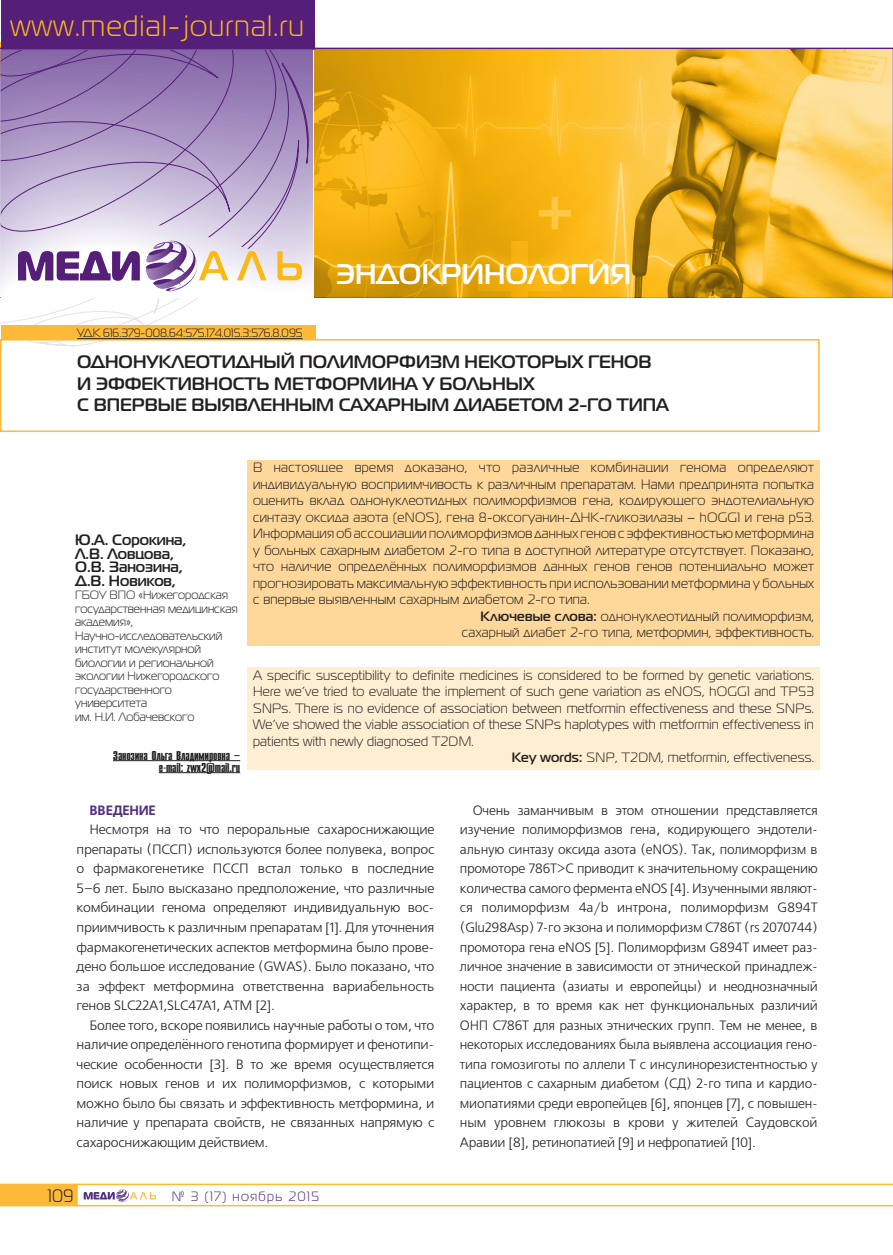
<style>
.page{position:relative;width:893px;height:1255px;background:#fff}
.page>*{position:absolute;margin:0;border:0;box-sizing:border-box;transform-origin:0 0}
.t1{font:29.25px "Magistral C";letter-spacing:.05em;color:#fcb814}
.Avtor{font:700 28.5px "Magistral C";color:#fff}
.Text_new{font:700 18px "Magistral C";color:#231f20}
.t2{font:18px "Magistral C";color:#231f20}
.Avtor-2{font:700 15px "Magistral C";color:#231f20}
.Text_11{font:13.5px/19.5px "Free Set C";letter-spacing:-.02em;color:#231f20;text-align:justify}
.Avtor-3{font:13.5px/16.5px "Magistral C";letter-spacing:.02em;color:#231f20;text-align:justify}
.t3{font:13.5px "Magistral C";letter-spacing:.1em;color:#512f81}
.Рубрика{font:700 13.5px "Free Set C";letter-spacing:-.02em;color:#512f81}
.Avtor-4{font:12px/13.5px "Magistral C";color:#231f20}
.УДК{font:12px "Magistral C";color:#231f20}
.Text_11-2{font:700 10.5px/12px "Compact";letter-spacing:-.02em;color:#231f20;text-align:right}
.s1{font-weight:700}
</style>
<div class="page">
<svg style="left:0;top:0;width:316px;height:347px"></svg>
<svg style="left:77px;top:1183px;width:816px;height:23px"></svg>
<div style="left:0;top:1184px;width:77px;height:21px;background:#fdb938"></div>
<div style="left:0;top:1183px;width:77px;height:23px;border:2px solid #fdb938"></div>
<div style="left:1px;top:0;width:313px;height:49px;background:#541e79"></div>
<img style="left:405px;top:49px;width:487px;height:249px">
<svg style="left:0;top:41px;width:405px;height:257px;background:#bfa29f"></svg>
<div style="left:0;top:339px;width:820px;height:93px;border:2px solid #fdb938"></div>
<div style="left:1px;top:325px;width:314px;height:14px;background:#fdb938"></div>
<hr style="left:77px;top:338px;width:226px;height:1px;background:#231f20">
<div style="left:247px;top:460px;width:573px;height:185px;background:#fed89a"></div>
<div style="left:247px;top:667px;width:573px;height:103px;background:#feefd3"></div>
<hr style="left:113px;top:760px;width:127px;height:1px;background:#231f20">
<hr style="left:159px;top:772px;width:81px;height:1px;background:#231f20">
<p class="t1" style="left:10px;top:10px;width:295px">www.medial-journal.ru</p>
<p class="УДК" style="left:77px;top:327px;width:227px">УДК 616.379-008.64:575.174.015.3:576.8.095</p>
<p class="Avtor" style="left:336px;top:257px;width:297px">ЭНДОКРИНОЛОГИЯ</p>
<p class="Text_new" style="left:77px;top:351px;width:576px">ОДНОНУКЛЕОТИДНЫЙ ПОЛИМОРФИЗМ НЕКОТОРЫХ ГЕНОВ</p>
<p class="Text_new" style="left:77px;top:372px;width:459px">И ЭФФЕКТИВНОСТЬ МЕТФОРМИНА У БОЛЬНЫХ</p>
<p class="Text_new" style="left:77px;top:394px;width:593px">С ВПЕРВЫЕ ВЫЯВЛЕННЫМ САХАРНЫМ ДИАБЕТОМ 2-ГО ТИПА</p>
<p class="Avtor-2" style="left:75px;top:531px;width:113px">Ю.А. Сорокина,</p>
<p class="Avtor-2" style="left:75px;top:544px;width:101px">Л.В. Ловцова,</p>
<p class="Avtor-2" style="left:75px;top:558px;width:109px">О.В. Занозина,</p>
<p class="Avtor-2" style="left:75px;top:571px;width:102px">Д.В. Новиков,</p>
<p class="Avtor-4" style="left:75px;top:588px;width:164px">ГБОУ ВПО «Нижегородская государственная медицинская академия»,</p>
<p class="Avtor-4" style="left:75px;top:628px;width:149px">Научно-исследовательский институт молекулярной биологии и региональной экологии Нижегородского государственного университета</p>
<p class="Avtor-4" style="left:75px;top:709px;width:121px">им. Н.И. Лобачевского</p>
<p class="Text_11-2" style="left:113px;top:749px;width:129px">Занозина Ольга Владимировна – e-mail: zwx2@mail.ru</p>
<p class="Avtor-3" style="left:253px;top:459px;width:563px">В настоящее время доказано, что различные комбинации генома определяют индивидуальную восприимчивость к различным препаратам. Нами предпринята попытка оценить вклад однонуклеотидных полиморфизмов гена, кодирующего эндотелиальную синтазу оксида азота (eNOS), гена 8-оксогуанин-ДНК-гликозилазы – hOGG1 и гена p53.<br>Информация об ассоциации полиморфизмов данных генов с эффективностью метформина у больных сахарным диабетом 2-го типа в доступной литературе отсутствует. Показано, что наличие определённых полиморфизмов данных генов генов потенциально может прогнозировать максимальную эффективность при использовании метформина у больных с впервые выявленным сахарным диабетом 2-го типа.</p>
<p class="Avtor-3" style="left:480px;top:608px;width:335px"><span class="s1">Ключевые слова:</span> однонуклеотидный полиморфизм,</p>
<p class="Avtor-3" style="left:462px;top:624px;width:354px">сахарный диабет 2-го типа, метформин, эффективность.</p>
<p class="Avtor-3" style="left:253px;top:666px;width:563px">A specific susceptibility to definite medicines is considered to be formed by genetic variations.<br>Here we’ve tried to evaluate the implement of such gene variation as eNOS, hOGG1 and TP53<br>SNPs. There is no evidence of association between metformin effectiveness and these SNPs.<br>We’ve showed the viable association of these SNPs haplotypes with metformin effectiveness in patients with newly diagnosed T2DM.</p>
<p class="Avtor-3" style="left:512px;top:749px;width:304px"><span class="s1">Key words:</span> SNP, T2DM, metformin, effectiveness.</p>
<p class="Рубрика" style="left:89px;top:802px;width:68px">ВВЕДЕНИЕ</p>
<p class="Text_11" style="left:77px;top:820px;width:360px;text-indent:13px">Несмотря на то что пероральные сахароснижающие препараты (ПССП) используются более полувека, вопрос о фармакогенетике ПССП встал только в последние 5–6 лет. Было высказано предположение, что различные комбинации генома определяют индивидуальную вос&shy;приимчивость к различным препаратам [1]. Для уточнения фармакогенетических аспектов метформина было прове&shy;дено большое исследование (GWAS). Было показано, что за эффект метформина ответственна вариабельность генов SLC22A1,SLC47A1, ATM [2].</p>
<p class="Text_11" style="left:77px;top:1015px;width:359px;text-indent:13px">Более того, вскоре появились научные работы о том, что наличие определённого генотипа формирует и фенотипи&shy;ческие особенности [3]. В то же время осуществляется поиск новых генов и их полиморфизмов, с которыми можно было бы связать и эффективность метформина, и наличие у препарата свойств, не связанных напрямую с сахароснижающим действием.</p>
<p class="t2" style="left:48px;top:1186px;width:27px">109</p>
<p class="t3" style="left:172px;top:1188px;width:149px">№ 3 (17) ноябрь 2015</p>
<p class="Text_11" style="left:460px;top:801px;width:359px;text-indent:13px">Очень заманчивым в этом отношении представляется изучение полиморфизмов гена, кодирующего эндотели&shy;альную синтазу оксида азота (eNOS). Так, полиморфизм в промоторе 786T&gt;C приводит к значительному сокращению количества самого фермента eNOS [4]. Изученными являют&shy;ся полиморфизм 4a/b интрона, полиморфизм G894T (Glu298Asp) 7-го экзона и полиморфизм С786Т (rs 2070744) промотора гена eNOS [5]. Полиморфизм G894T имеет раз&shy;личное значение в зависимости от этнической принадлеж&shy;ности пациента (азиаты и европейцы) и неоднозначный характер, в то время как нет функциональных различий ОНП С786Т для разных этнических групп. Тем не менее, в некоторых исследованиях была выявлена ассоциация гено&shy;типа гомозиготы по аллели Т с инсулинорезистентностью у пациентов с сахарным диабетом (СД) 2-го типа и кардио&shy;миопатиями среди европейцев [6], японцев [7], с повышен&shy;ным уровнем глюкозы в крови у жителей Саудовской Аравии [8], ретинопатией [9] и нефропатией [10].</p>
</div>
